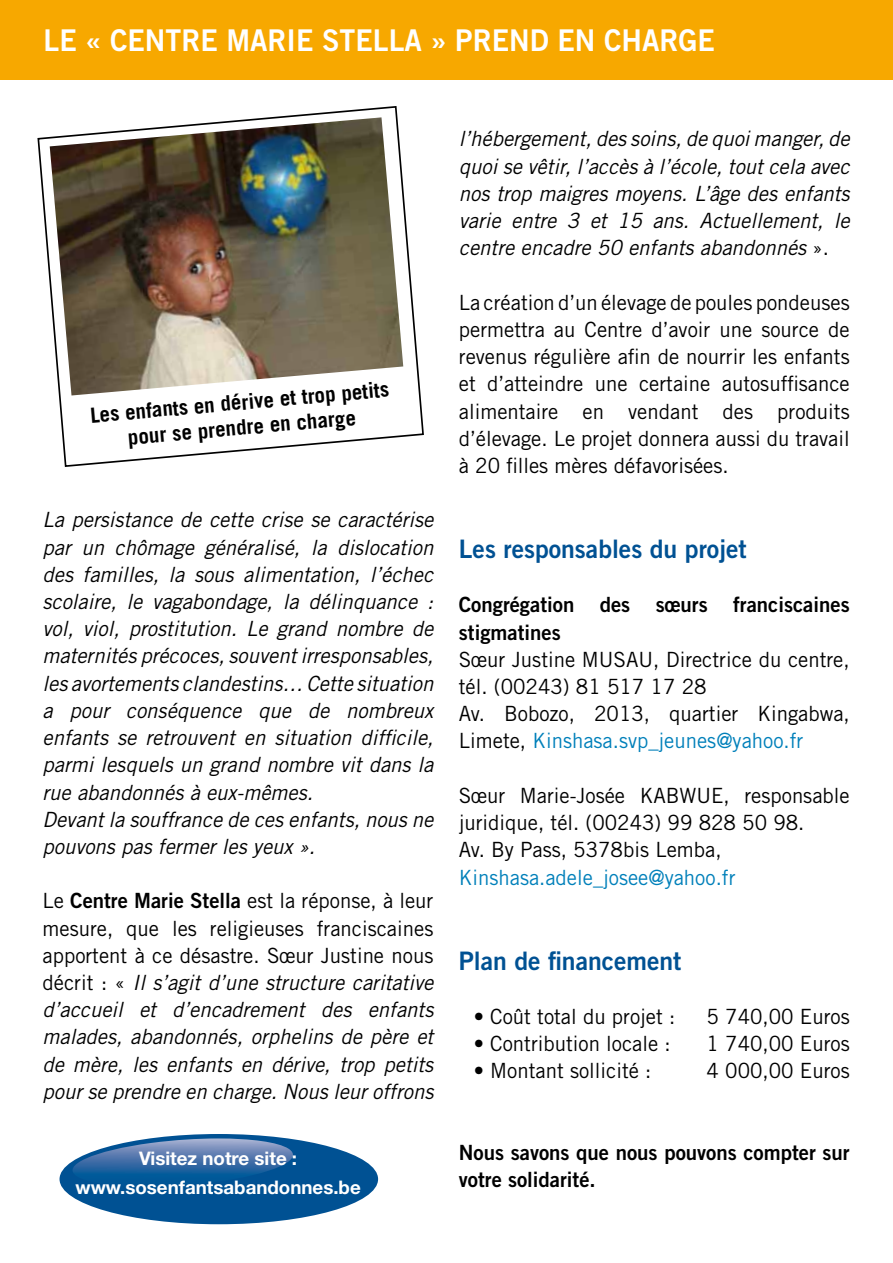
<style>
.page{position:relative;width:893px;height:1263px;background:#fff}
.page>*{position:absolute;margin:0;border:0;box-sizing:border-box;transform-origin:0 0}
.t1{font:30px "Trade Gothic Bold Two";color:#fff;scale:.95 1}
.t2{font:25.5px "Trade Gothic Bold Two";color:#005193}
.t3{font:italic 21px/27.2px "Trade Gothic";color:#000;text-align:justify}
.t4{font:21px/27.2px "Trade Gothic";color:#000}
.t5{font:21px/27.2px "Trade Gothic Bold Two";color:#000}
.t6{font:700 21px/25.2px "Trade Gothic";color:#000;text-align:center}
.t7{font:21px "Trade Gothic";color:#0080ba}
.t8{font:700 18.75px/28.8px "Helvetica Neue";color:#fff;text-align:center}
.s1{font-style:normal}
.s2{font-family:"Trade Gothic Bold Two";font-style:normal}
.s3{color:#0080ba}
</style>
<div class="page">
<div style="left:0;top:0;width:893px;height:80px;background:#f7a800"></div>
<div style="left:60px;top:1134px;width:318px;height:90px;background:#005193;border-radius:50%"></div>
<svg style="left:60px;top:1138px;width:246px;height:52px"></svg>
<svg style="left:37px;top:106px;width:387px;height:361px"></svg>
<img style="left:50px;top:117px;width:353px;height:278px">
<h1 class="t1" style="left:44px;top:21px;width:454px">LE « CENTRE MARIE STELLA » prend</h1>
<h1 class="t1" style="left:557px;top:21px;width:164px">en charge</h1>
<p class="t6" style="left:89px;top:402px;width:301px;rotate:-5deg">Les enfants en dérive et trop petits pourse prendre en charge</p>
<p class="t3" style="left:43px;top:506px;width:392px;text-align:left">La persistance de cette crise se caractérise par un chômage généralisé, la dislocation des familles, la sous alimentation, l’échec scolaire, le vagabondage, la délinquance : vol, viol, prostitution. Le grand nombre de maternités précoces, souvent irresponsables, les avortements clandestins… Cette situation a pour conséquence que de nombreux enfants se retrouvent en situation difficile, parmi lesquels un grand nombre vit dans la rue abandonnés à eux-mêmes.<br>Devant la souffrance de ces enfants, nous ne pouvons pas fermer les yeux ».</p>
<p class="t3" style="left:43px;top:887px;width:392px"><span class="s1">Le</span> <span class="s2">Centre Marie Stella</span> <span class="s1">est la réponse, à leur mesure, que les religieuses franciscaines apportent à ce désastre. Sœur Justine nous décrit : «</span> Il s’agit d’une structure caritative d’accueil et d’encadrement des enfants malades, abandonnés, orphelins de père et de mère, les enfants en dérive, trop petits pour se prendre en charge. Nous leur offrons</p>
<p class="t8" style="left:75px;top:1144px;width:287px">Visitez notre site : www.sosenfantsabandonnes.be</p>
<p class="t3" style="left:459px;top:125px;width:392px">l’hébergement, des soins, de quoi manger, de quoi se vêtir, l’accès à l’école, tout cela avec nos trop maigres moyens. L’âge des enfants varie entre 3 et 15 ans. Actuellement, le centre encadre 50 enfants abandonnés <span class="s1">».</span></p>
<p class="t4" style="left:459px;top:288px;width:392px;text-align:justify">La création d’un élevage de poules pondeuses permettra au Centre d’avoir une source de revenus régulière afin de nourrir les enfants et d’atteindre une certaine autosuffisance alimentaire en vendant des produits d’élevage. Le projet donnera aussi du travail à 20 filles mères défavorisées.</p>
<p class="t2" style="left:459px;top:533px;width:289px">Les responsables du projet</p>
<p class="t5" style="left:459px;top:591px;width:392px">Congrégation des sœurs franciscaines stigmatines</p>
<p class="t4" style="left:459px;top:645px;width:392px">Sœur Justine MUSAU, Directrice du centre, tél. (00243) 81 517 17 28<br>Av. Bobozo, 2013, quartier Kingabwa, Limete, <span class="s3">Kinshasa.svp_jeunes@yahoo.fr</span></p>
<p class="t4" style="left:459px;top:781px;width:392px">Sœur Marie-Josée KABWUE, responsable juridique, tél. (00243) 99 828 50 98.<br>Av. By Pass, 5378bis Lemba,</p>
<p class="t7" style="left:459px;top:864px;width:278px">Kinshasa.adele_josee@yahoo.fr</p>
<p class="t2" style="left:459px;top:945px;width:224px">Plan de financement</p>
<p class="t4" style="left:474px;top:1003px;width:203px">• Coût total du projet :</p>
<p class="t4" style="left:707px;top:1003px;width:145px">5 740,00 Euros</p>
<p class="t4" style="left:474px;top:1030px;width:198px">• Contribution locale :</p>
<p class="t4" style="left:707px;top:1030px;width:145px">1 740,00 Euros</p>
<p class="t4" style="left:474px;top:1057px;width:179px">• Montant sollicité :</p>
<p class="t4" style="left:707px;top:1057px;width:145px">4 000,00 Euros</p>
<p class="t5" style="left:459px;top:1139px;width:392px">Nous savons que nous pouvons compter sur votre solidarité.</p>
</div>
